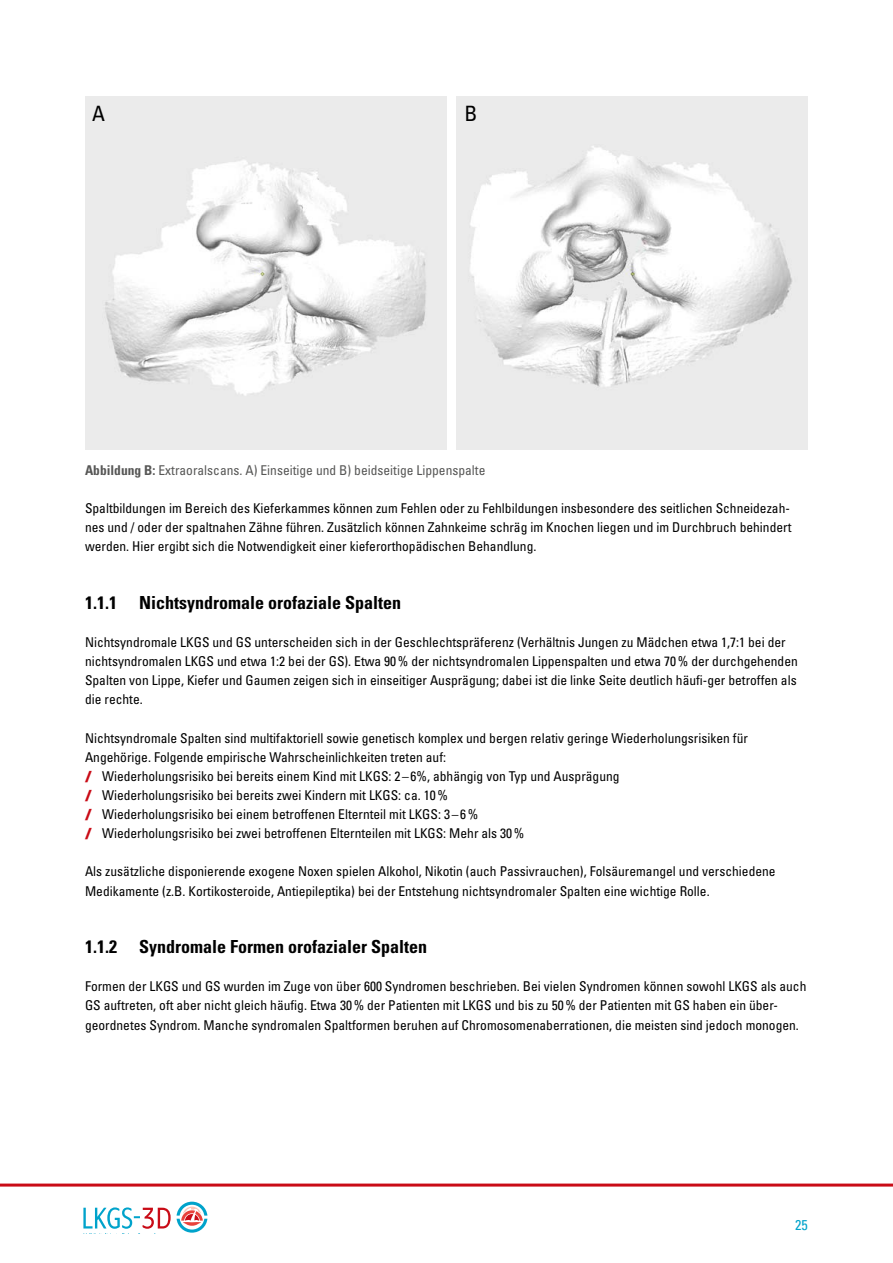
<style>
.page{position:relative;width:893px;height:1263px;background:#fff}
.page>*{position:absolute;margin:0;border:0;box-sizing:border-box;transform-origin:0 0}
.t1{font:condensed 21.15px "Univers LT Std";color:#000}
.t2{font:700 condensed 18px "Univers LT Std";color:#000}
.t3{font:condensed 14.25px "Univers LT";color:#00a3cb}
.t4{font:condensed 13.5px/19.2px "Univers LT Std";color:#000}
.t5{font:condensed 13.5px "Univers LT Std";color:#575756}
.s1{font-weight:700}
.s2{font-family:"Univers LT";font-weight:900;font-stretch:expanded;font-size:15px;color:#c90b16}
</style>
<div class="page">
<svg style="left:83px;top:1207px;width:88px;height:22px"></svg>
<svg style="left:177px;top:1202px;width:30px;height:31px"></svg>
<hr style="left:0;top:1183px;width:893px;height:3px;background:#c90b16">
<img style="left:456px;top:96px;width:352px;height:353px">
<img style="left:85px;top:96px;width:361px;height:353px">
<h1 class="t1" style="left:92px;top:100px;width:14px">A</h1>
<h1 class="t1" style="left:464px;top:100px;width:14px">B</h1>
<p class="t5" style="left:85px;top:461px;width:402px"><span class="s1">Abbildung B:</span> Extraoralscans. A) Einseitige und B) beidseitige Lippenspalte</p>
<p class="t4" style="left:85px;top:498px;width:708px;text-align:justify">Spaltbildungen im Bereich des Kieferkammes können zum Fehlen oder zu Fehlbildungen insbesondere des seitlichen Schneidezah&shy;nes und / oder der spaltnahen Zähne führen. Zusätzlich können Zahnkeime schräg im Knochen liegen und im Durchbruch behindert werden. Hier ergibt sich die Notwendigkeit einer kieferorthopädischen Behandlung.</p>
<h2 class="t2" style="left:85px;top:591px;width:318px">1.1.1 Nichtsyndromale orofaziale Spalten</h2>
<p class="t4" style="left:85px;top:632px;width:714px">Nichtsyndromale LKGS und GS unterscheiden sich in der Geschlechtspräferenz (Verhältnis Jungen zu Mädchen etwa 1,7:1 bei der nichtsyndromalen LKGS und etwa 1:2 bei der GS). Etwa 90% der nichtsyndromalen Lippenspalten und etwa 70% der durchgehenden Spalten von Lippe, Kiefer und Gaumen zeigen sich in einseitiger Ausprägung; dabei ist die linke Seite deutlich häufi-ger betroffen als die rechte.</p>
<p class="t4" style="left:85px;top:728px;width:664px">Nichtsyndromale Spalten sind multifaktoriell sowie genetisch komplex und bergen relativ geringe Wiederholungsrisiken für Angehörige. Folgende empirische Wahrscheinlichkeiten treten auf:<br><span class="s2">/</span> Wiederholungsrisiko bei bereits einem Kind mit LKGS: 2–6%, abhängig von Typ und Ausprägung<br><span class="s2">/</span> Wiederholungsrisiko bei bereits zwei Kindern mit LKGS: ca. 10%<br><span class="s2">/</span> Wiederholungsrisiko bei einem betroffenen Elternteil mit LKGS: 3–6%<br><span class="s2">/</span> Wiederholungsrisiko bei zwei betroffenen Elternteilen mit LKGS: Mehr als 30%</p>
<p class="t4" style="left:85px;top:862px;width:692px">Als zusätzliche disponierende exogene Noxen spielen Alkohol, Nikotin (auch Passivrauchen), Folsäuremangel und verschiedene<br>Medikamente (z.B. Kortikosteroide, Antiepileptika) bei der Entstehung nichtsyndromaler Spalten eine wichtige Rolle.</p>
<h2 class="t2" style="left:85px;top:935px;width:343px">1.1.2 Syndromale Formen orofazialer Spalten</h2>
<p class="t4" style="left:85px;top:977px;width:723px">Formen der LKGS und GS wurden im Zuge von über 600 Syndromen beschrieben. Bei vielen Syndromen können sowohl LKGS als auch<br>GS auftreten, oft aber nicht gleich häufig. Etwa 30% der Patienten mit LKGS und bis zu 50% der Patienten mit GS haben ein über&shy;geordnetes Syndrom. Manche syndromalen Spaltformen beruhen auf Chromosomenaberrationen, die meisten sind jedoch monogen.</p>
<p class="t3" style="left:795px;top:1216px;width:14px">25</p>
</div>
